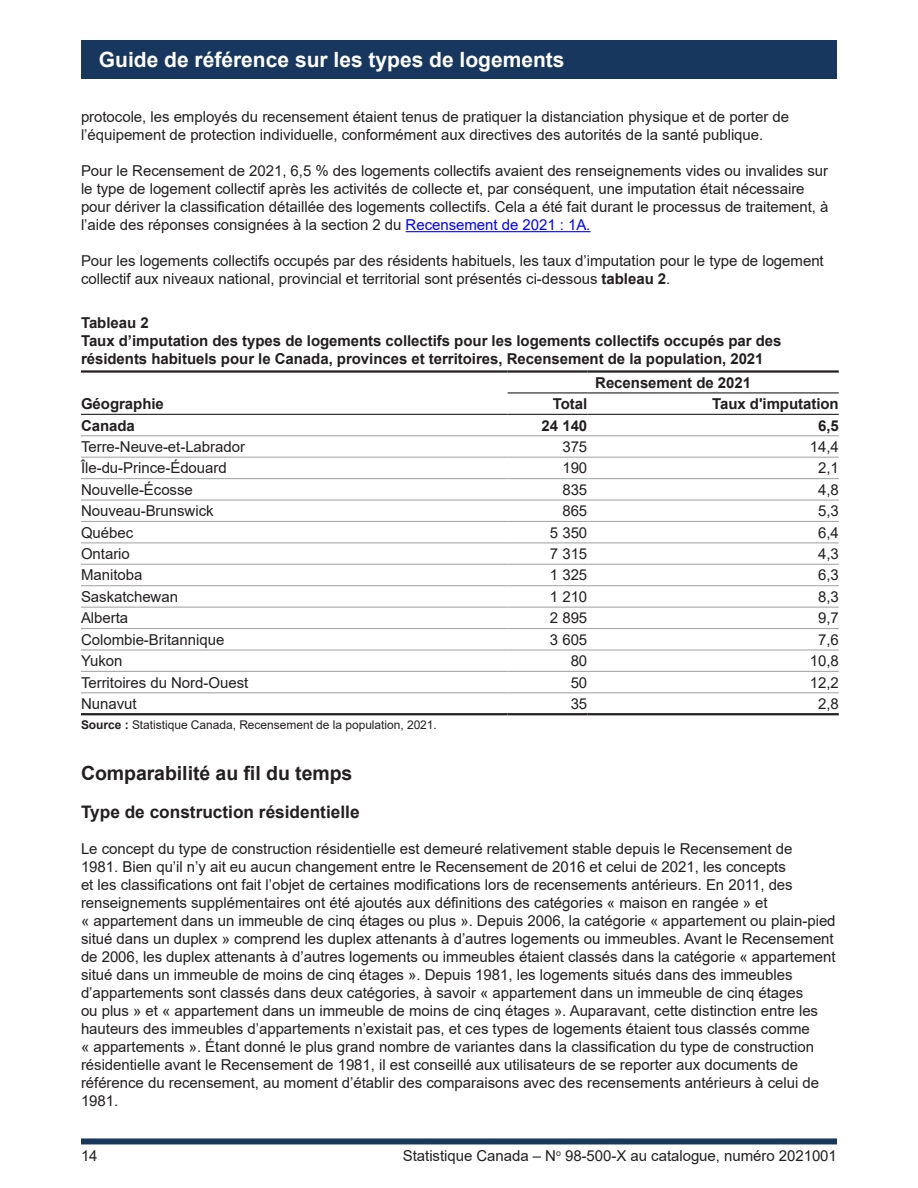
<style>
.page{position:relative;width:918px;height:1188px;background:#fff}
.page>*{position:absolute;margin:0;border:0;box-sizing:border-box;transform-origin:0 0}
.t1{font:700 21px "Arial";color:#fff}
.t2{font:700 19.5px "Arial";letter-spacing:-.005em;color:#231f20}
.t3{font:700 17.25px "Arial";color:#231f20}
.t4{font:15px/18px "Arial";letter-spacing:-.005em;color:#231f20}
.t5{font:700 15px/18px "Arial";letter-spacing:-.005em;color:#231f20}
.t6{font:12px "Arial";letter-spacing:-.005em;color:#231f20}
.s1{color:#00f}
.s2{font-weight:700}
</style>
<div class="page">
<div style="left:81px;top:1138px;width:756px;height:6px;background:#17375e"></div>
<div style="left:81px;top:40px;width:756px;height:39px;background:#17375e"></div>
<hr style="left:406px;top:231px;width:185px;height:1px;background:#00f">
<svg style="left:81px;top:392px;width:758px;height:324px"></svg>
<hr style="left:81px;top:435px;width:427px;height:1px;background:#a8a9ad">
<hr style="left:508px;top:435px;width:79px;height:1px;background:#a8a9ad">
<hr style="left:587px;top:435px;width:252px;height:1px;background:#a8a9ad">
<hr style="left:81px;top:457px;width:427px;height:1px;background:#a8a9ad">
<hr style="left:508px;top:457px;width:79px;height:1px;background:#a8a9ad">
<hr style="left:587px;top:457px;width:252px;height:1px;background:#a8a9ad">
<hr style="left:81px;top:478px;width:427px;height:1px;background:#a8a9ad">
<hr style="left:508px;top:478px;width:79px;height:1px;background:#a8a9ad">
<hr style="left:587px;top:478px;width:252px;height:1px;background:#a8a9ad">
<hr style="left:81px;top:499px;width:427px;height:2px;background:#a8a9ad">
<hr style="left:508px;top:499px;width:79px;height:2px;background:#a8a9ad">
<hr style="left:587px;top:499px;width:252px;height:2px;background:#a8a9ad">
<hr style="left:81px;top:521px;width:427px;height:1px;background:#a8a9ad">
<hr style="left:508px;top:521px;width:79px;height:1px;background:#a8a9ad">
<hr style="left:587px;top:521px;width:252px;height:1px;background:#a8a9ad">
<hr style="left:81px;top:542px;width:427px;height:1px;background:#a8a9ad">
<hr style="left:508px;top:542px;width:79px;height:1px;background:#a8a9ad">
<hr style="left:587px;top:542px;width:252px;height:1px;background:#a8a9ad">
<hr style="left:81px;top:564px;width:427px;height:1px;background:#a8a9ad">
<hr style="left:508px;top:564px;width:79px;height:1px;background:#a8a9ad">
<hr style="left:587px;top:564px;width:252px;height:1px;background:#a8a9ad">
<hr style="left:81px;top:585px;width:427px;height:1px;background:#a8a9ad">
<hr style="left:508px;top:585px;width:79px;height:1px;background:#a8a9ad">
<hr style="left:587px;top:585px;width:252px;height:1px;background:#a8a9ad">
<hr style="left:81px;top:607px;width:427px;height:1px;background:#a8a9ad">
<hr style="left:508px;top:607px;width:79px;height:1px;background:#a8a9ad">
<hr style="left:587px;top:607px;width:252px;height:1px;background:#a8a9ad">
<hr style="left:81px;top:628px;width:427px;height:1px;background:#a8a9ad">
<hr style="left:508px;top:628px;width:79px;height:1px;background:#a8a9ad">
<hr style="left:587px;top:628px;width:252px;height:1px;background:#a8a9ad">
<hr style="left:81px;top:649px;width:427px;height:2px;background:#a8a9ad">
<hr style="left:508px;top:649px;width:79px;height:2px;background:#a8a9ad">
<hr style="left:587px;top:649px;width:252px;height:2px;background:#a8a9ad">
<hr style="left:81px;top:671px;width:427px;height:1px;background:#a8a9ad">
<hr style="left:508px;top:671px;width:79px;height:1px;background:#a8a9ad">
<hr style="left:587px;top:671px;width:252px;height:1px;background:#a8a9ad">
<hr style="left:81px;top:692px;width:427px;height:1px;background:#a8a9ad">
<hr style="left:508px;top:692px;width:79px;height:1px;background:#a8a9ad">
<hr style="left:587px;top:692px;width:252px;height:1px;background:#a8a9ad">
<hr style="left:81px;top:713px;width:427px;height:2px;background:#231f20">
<hr style="left:508px;top:713px;width:79px;height:2px;background:#231f20">
<hr style="left:587px;top:713px;width:252px;height:2px;background:#231f20">
<hr style="left:81px;top:414px;width:427px;height:1px;background:#231f20">
<hr style="left:508px;top:392px;width:79px;height:1px;background:#231f20">
<hr style="left:587px;top:392px;width:252px;height:1px;background:#231f20">
<hr style="left:508px;top:414px;width:79px;height:1px;background:#231f20">
<hr style="left:587px;top:414px;width:252px;height:1px;background:#231f20">
<hr style="left:81px;top:370px;width:427px;height:3px;background:#231f20">
<hr style="left:508px;top:370px;width:79px;height:3px;background:#231f20">
<hr style="left:587px;top:370px;width:252px;height:3px;background:#231f20">
<h1 class="t1" style="left:99px;top:45px;width:467px">Guide de référence sur les types de logements</h1>
<p class="t4" style="left:81px;top:108px;width:710px">protocole, les employés du recensement étaient tenus de pratiquer la distanciation physique et de porter de l’équipement de protection individuelle, conformément aux directives des autorités de la santé publique.</p>
<p class="t4" style="left:81px;top:162px;width:749px">Pour le Recensement de 2021, 6,5 % des logements collectifs avaient des renseignements vides ou invalides sur le type de logement collectif après les activités de collecte et, par conséquent, une imputation était nécessaire pour dériver la classification détaillée des logements collectifs. Cela a été fait durant le processus de traitement, à l’aide des réponses consignées à la section 2 du <span class="s1">Recensement de 2021 : 1A.</span></p>
<p class="t4" style="left:81px;top:252px;width:744px">Pour les logements collectifs occupés par des résidents habituels, les taux d’imputation pour le type de logement collectif aux niveaux national, provincial et territorial sont présentés ci-dessous <span class="s2">tableau 2</span>.</p>
<p class="t5" style="left:81px;top:314px;width:702px">Tableau 2<br>Taux d’imputation des types de logements collectifs pour les logements collectifs occupés par des résidents habituels pour le Canada, provinces et territoires, Recensement de la population, 2021</p>
<p class="t5" style="left:81px;top:395px;width:84px">Géographie</p>
<p class="t5" style="left:595px;top:374px;width:157px">Recensement de 2021</p>
<p class="t5" style="left:553px;top:395px;width:36px">Total</p>
<p class="t5" style="left:712px;top:395px;width:128px">Taux d'imputation</p>
<p class="t5" style="left:81px;top:416px;width:55px">Canada</p>
<p class="t5" style="left:542px;top:416px;width:47px">24 140</p>
<p class="t5" style="left:818px;top:416px;width:22px">6,5</p>
<p class="t4" style="left:81px;top:438px;width:166px">Terre-Neuve-et-Labrador</p>
<p class="t4" style="left:562px;top:438px;width:26px">375</p>
<p class="t4" style="left:810px;top:438px;width:31px">14,4</p>
<p class="t4" style="left:81px;top:459px;width:147px">Île-du-Prince-Édouard</p>
<p class="t4" style="left:562px;top:459px;width:26px">190</p>
<p class="t4" style="left:818px;top:459px;width:22px">2,1</p>
<p class="t4" style="left:81px;top:480px;width:113px">Nouvelle-Écosse</p>
<p class="t4" style="left:562px;top:480px;width:26px">835</p>
<p class="t4" style="left:818px;top:480px;width:22px">4,8</p>
<p class="t4" style="left:81px;top:502px;width:134px">Nouveau-Brunswick</p>
<p class="t4" style="left:562px;top:502px;width:26px">865</p>
<p class="t4" style="left:818px;top:502px;width:22px">5,3</p>
<p class="t4" style="left:81px;top:523px;width:54px">Québec</p>
<p class="t4" style="left:550px;top:523px;width:39px">5 350</p>
<p class="t4" style="left:818px;top:523px;width:22px">6,4</p>
<p class="t4" style="left:81px;top:545px;width:50px">Ontario</p>
<p class="t4" style="left:550px;top:545px;width:39px">7 315</p>
<p class="t4" style="left:818px;top:545px;width:22px">4,3</p>
<p class="t4" style="left:81px;top:566px;width:63px">Manitoba</p>
<p class="t4" style="left:550px;top:566px;width:39px">1 325</p>
<p class="t4" style="left:818px;top:566px;width:22px">6,3</p>
<p class="t4" style="left:81px;top:588px;width:99px">Saskatchewan</p>
<p class="t4" style="left:550px;top:588px;width:39px">1 210</p>
<p class="t4" style="left:818px;top:588px;width:22px">8,3</p>
<p class="t4" style="left:81px;top:609px;width:49px">Alberta</p>
<p class="t4" style="left:550px;top:609px;width:39px">2 895</p>
<p class="t4" style="left:818px;top:609px;width:22px">9,7</p>
<p class="t4" style="left:81px;top:630px;width:145px">Colombie-Britannique</p>
<p class="t4" style="left:550px;top:630px;width:39px">3 605</p>
<p class="t4" style="left:818px;top:630px;width:22px">7,6</p>
<p class="t4" style="left:81px;top:652px;width:43px">Yukon</p>
<p class="t4" style="left:571px;top:652px;width:18px">80</p>
<p class="t4" style="left:810px;top:652px;width:31px">10,8</p>
<p class="t4" style="left:81px;top:673px;width:169px">Territoires du Nord-Ouest</p>
<p class="t4" style="left:571px;top:673px;width:18px">50</p>
<p class="t4" style="left:810px;top:673px;width:31px">12,2</p>
<p class="t4" style="left:81px;top:695px;width:57px">Nunavut</p>
<p class="t4" style="left:571px;top:695px;width:18px">35</p>
<p class="t4" style="left:818px;top:695px;width:22px">2,8</p>
<p class="t6" style="left:81px;top:716px;width:357px"><span class="s2">Source :</span> Statistique Canada, Recensement de la population, 2021.</p>
<h2 class="t2" style="left:81px;top:759px;width:273px">Comparabilité au fil du temps</h2>
<p class="t3" style="left:81px;top:800px;width:280px">Type de construction résidentielle</p>
<p class="t4" style="left:81px;top:840px;width:756px">Le concept du type de construction résidentielle est demeuré relativement stable depuis le Recensement de<br>1981. Bien qu’il n’y ait eu aucun changement entre le Recensement de 2016 et celui de 2021, les concepts<br>et les classifications ont fait l’objet de certaines modifications lors de recensements antérieurs. En 2011, des renseignements supplémentaires ont été ajoutés aux définitions des catégories « maison en rangée » et<br>« appartement dans un immeuble de cinq étages ou plus ». Depuis 2006, la catégorie « appartement ou plain-pied situé dans un duplex » comprend les duplex attenants à d’autres logements ou immeubles. Avant le Recensement de 2006, les duplex attenants à d’autres logements ou immeubles étaient classés dans la catégorie « appartement situé dans un immeuble de moins de cinq étages ». Depuis 1981, les logements situés dans des immeubles d’appartements sont classés dans deux catégories, à savoir « appartement dans un immeuble de cinq étages<br>ou plus » et « appartement dans un immeuble de moins de cinq étages ». Auparavant, cette distinction entre les hauteurs des immeubles d’appartements n’existait pas, et ces types de logements étaient tous classés comme<br>« appartements ». Étant donné le plus grand nombre de variantes dans la classification du type de construction résidentielle avant le Recensement de 1981, il est conseillé aux utilisateurs de se reporter aux documents de référence du recensement, au moment d’établir des comparaisons avec des recensements antérieurs à celui de 1981.</p>
<p class="t4" style="left:81px;top:1146px;width:18px">14</p>
<p class="t4" style="left:403px;top:1146px;width:436px">Statistique Canada – N<sup>o</sup> 98-500-X au catalogue, numéro 2021001</p>
</div>
